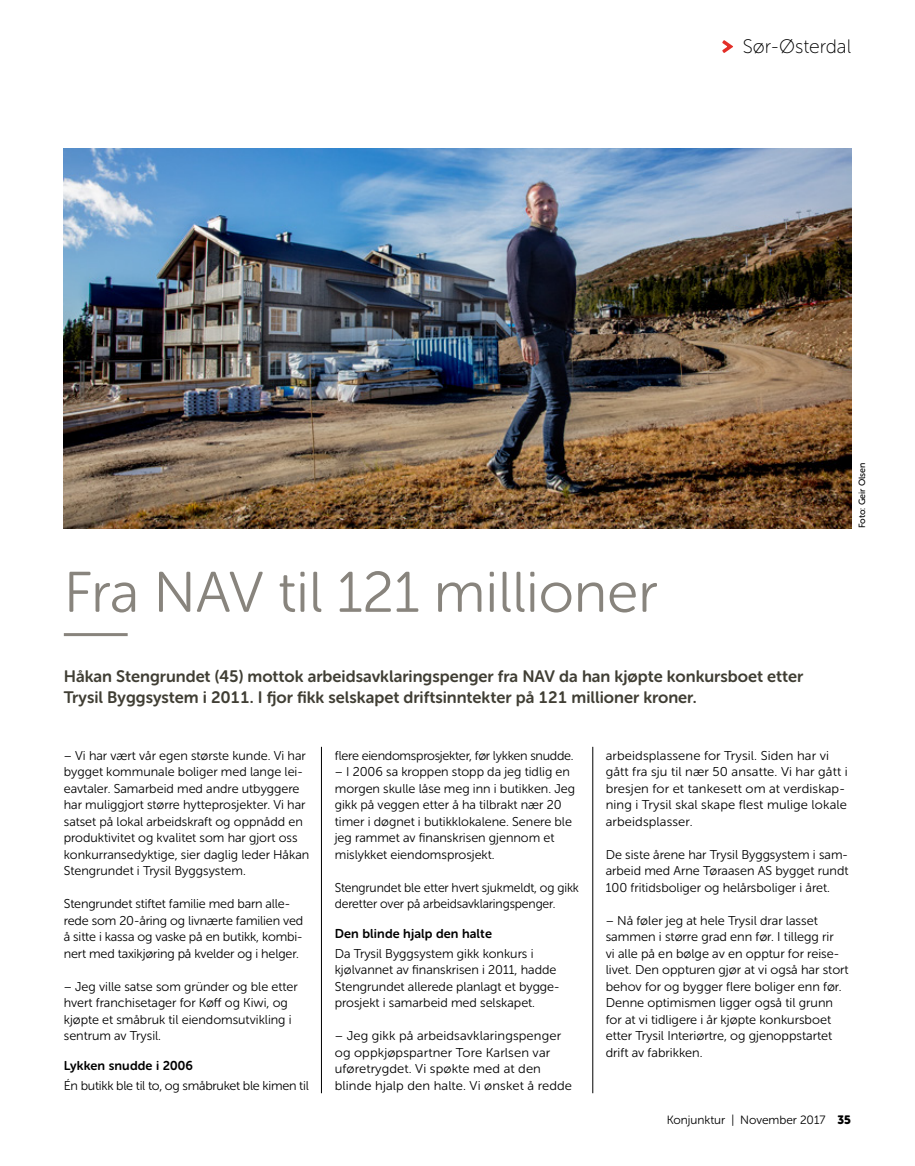
<style>
.page{position:relative;width:915px;height:1166px;background:#fff}
.page>*{position:absolute;margin:0;border:0;box-sizing:border-box;transform-origin:0 0}
.t1{font:57px "Museo Sans Rounded 300";color:#88847d}
.t2{font:19.5px "Museo Sans Rounded 100";color:#000}
.t3{font:16.5px/21px "Museo Sans Rounded 700";color:#403e34}
.t4{font:12.75px/16.5px "Museo Sans Rounded 300";color:#000}
.t5{font:12.75px "Museo Sans Rounded 300";letter-spacing:-.02em;color:#000}
.t6{font:12.75px "Museo Sans Rounded 700";letter-spacing:.01em;color:#000}
.t7{font:12px "Museo Sans Rounded 300";color:#000}
.t8{font:9px "Museo Sans Rounded 500";color:#000}
.s1{font-family:"Museo Sans Rounded 900"}
</style>
<div class="page">
<svg style="left:722px;top:40px;width:11px;height:13px"></svg>
<hr style="left:64px;top:633px;width:64px;height:3px;background:#88847d">
<img style="left:64px;top:148px;width:786px;height:380px">
<hr style="left:321px;top:746px;width:1px;height:346px;background:#000">
<hr style="left:592px;top:746px;width:1px;height:346px;background:#000">
<h2 class="t2" style="left:742px;top:36px;width:110px">Sør-Østerdal</h2>
<h1 class="t1" style="left:64px;top:561px;width:595px">Fra NAV til 121 millioner</h1>
<p class="t8" style="left:856px;top:528px;width:67px;rotate:-90deg">Foto: Geir Olsen</p>
<p class="t3" style="left:64px;top:665px;width:740px">Håkan Stengrundet (45) mottok arbeidsavklaringspenger fra NAV da han kjøpte konkursboet etter<br>Trysil Byggsystem i 2011. I fjor fikk selskapet driftsinntekter på 121 millioner kroner.</p>
<p class="t4" style="left:64px;top:746px;width:247px">– Vi har vært vår egen største kunde. Vi har bygget kommunale boliger med lange lei&shy;eavtaler. Samarbeid med andre utbyggere har muliggjort større hytteprosjekter. Vi har satset på lokal arbeidskraft og oppnådd en produktivitet og kvalitet som har gjort oss konkurransedyktige, sier daglig leder Håkan Stengrundet i Trysil Byggsystem.</p>
<p class="t4" style="left:64px;top:895px;width:241px">Stengrundet stiftet familie med barn alle&shy;rede som 20-åring og livnærte familien ved å sitte i kassa og vaske på en butikk, kombi&shy;nert med taxikjøring på kvelder og i helger.</p>
<p class="t4" style="left:64px;top:977px;width:235px">– Jeg ville satse som gründer og ble etter hvert franchisetager for Køff og Kiwi, og kjøpte et småbruk til eiendomsutvikling i sentrum av Trysil.</p>
<p class="t6" style="left:64px;top:1058px;width:130px">Lykken snudde i 2006</p>
<p class="t5" style="left:64px;top:1078px;width:246px">Én butikk ble til to, og småbruket ble kimen til</p>
<p class="t5" style="left:334px;top:748px;width:240px">flere eiendomsprosjekter, før lykken snudde.</p>
<p class="t4" style="left:334px;top:763px;width:242px">– I 2006 sa kroppen stopp da jeg tidlig en morgen skulle låse meg inn i butikken. Jeg gikk på veggen etter å ha tilbrakt nær 20 timer i døgnet i butikklokalene. Senere ble jeg rammet av finanskrisen gjennom et mislykket eiendomsprosjekt.</p>
<p class="t4" style="left:334px;top:878px;width:245px">Stengrundet ble etter hvert sjukmeldt, og gikk deretter over på arbeidsavklaringspenger.</p>
<p class="t6" style="left:334px;top:926px;width:159px">Den blinde hjalp den halte</p>
<p class="t4" style="left:334px;top:944px;width:226px">Da Trysil Byggsystem gikk konkurs i kjølvannet av finanskrisen i 2011, hadde Stengrundet allerede planlagt et bygge&shy;prosjekt i samarbeid med selskapet.</p>
<p class="t4" style="left:334px;top:1027px;width:239px">– Jeg gikk på arbeidsavklaringspenger og oppkjøpspartner Tore Karlsen var uføretrygdet. Vi spøkte med at den blinde hjalp den halte. Vi ønsket å redde</p>
<p class="t4" style="left:605px;top:746px;width:243px">arbeidsplassene for Trysil. Siden har vi gått fra sju til nær 50 ansatte. Vi har gått i bresjen for et tankesett om at verdiskap&shy;ning i Trysil skal skape flest mulige lokale arbeidsplasser.</p>
<p class="t4" style="left:605px;top:845px;width:244px;text-align:justify">De siste årene har Trysil Byggsystem i sam&shy;arbeid med Arne Tøraasen AS bygget rundt 100 fritidsboliger og helårsboliger i året.</p>
<p class="t4" style="left:605px;top:911px;width:244px">– Nå føler jeg at hele Trysil drar lasset sammen i større grad enn før. I tillegg rir<br>vi alle på en bølge av en opptur for reise&shy;livet. Den oppturen gjør at vi også har stort behov for og bygger flere boliger enn før.<br>Denne optimismen ligger også til grunn for at vi tidligere i år kjøpte konkursboet etter Trysil Interiørtre, og gjenoppstartet drift av fabrikken.</p>
<p class="t7" style="left:666px;top:1112px;width:186px">Konjunktur | November 2017 <span class="s1">35</span></p>
</div>
